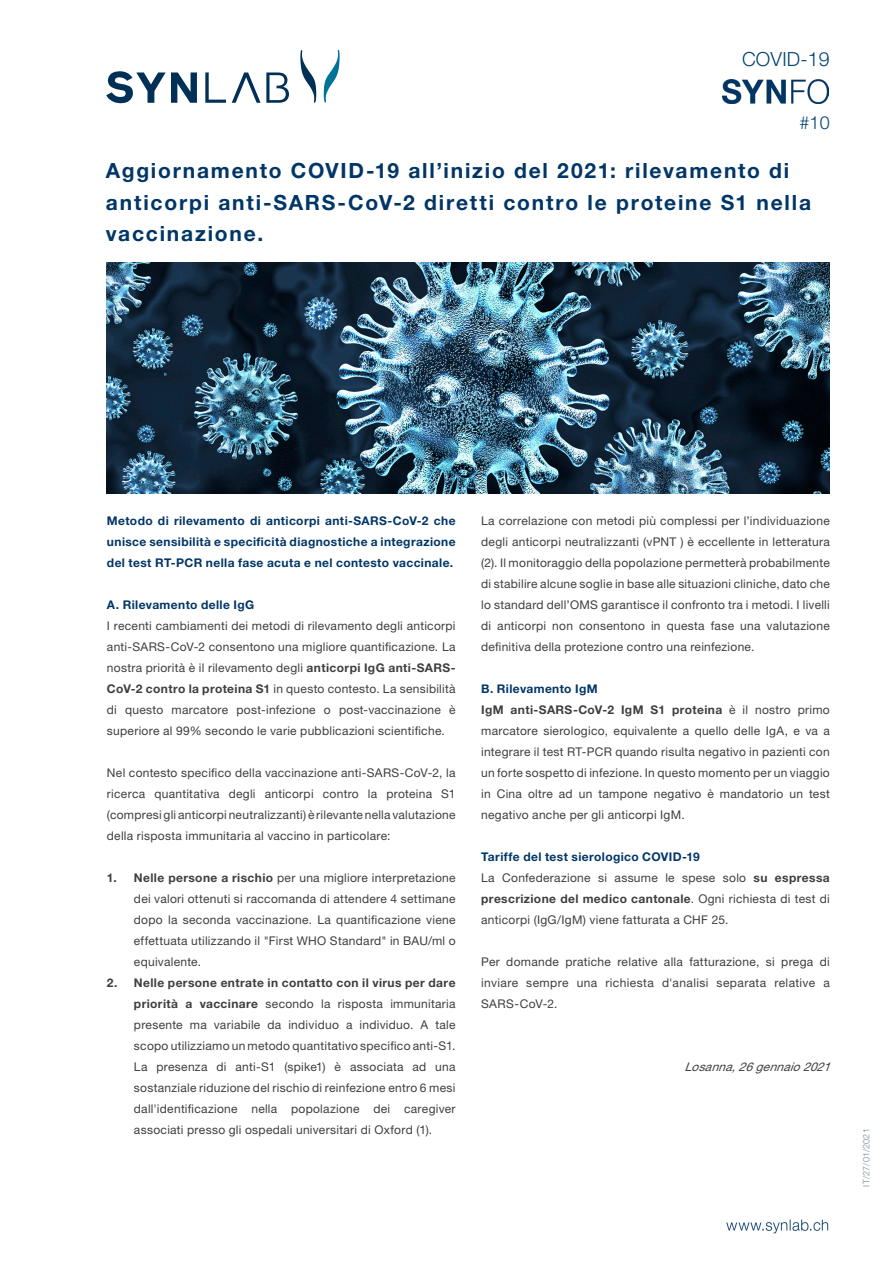
<style>
.page{position:relative;width:893px;height:1263px;background:#fff}
.page>*{position:absolute;margin:0;border:0;box-sizing:border-box;transform-origin:0 0}
.Haupttitel{font:700 21px/31.5px "Helvetica Neue LT Std";letter-spacing:.085em;color:#003667}
.t1{font:300 19.5px "Helvetica Neue LT Std";letter-spacing:.01em;color:#004372}
.t2{font:300 18px "Helvetica Neue LT Std";color:#004372}
.Lauftext{font:12px/21px "Helvetica Neue LT Std";letter-spacing:.025em;color:#3e3e3f;text-align:justify}
.Lauftext-2{font:700 12px/21px "Helvetica Neue LT Std";letter-spacing:.03em;color:#003667;text-align:justify}
.Lauftext-3{font:italic 12px "Helvetica Neue LT Std";color:#3e3e3f}
.t3{font:300 9px "Helvetica Neue LT Std";letter-spacing:.02em;color:#738994}
.s1{font-weight:700}
</style>
<div class="page">
<svg style="left:300px;top:50px;width:16px;height:53px"></svg>
<svg style="left:324px;top:50px;width:16px;height:53px"></svg>
<svg style="left:205px;top:72px;width:21px;height:31px"></svg>
<svg style="left:106px;top:71px;width:91px;height:32px"></svg>
<svg style="left:232px;top:72px;width:57px;height:31px"></svg>
<img style="left:723px;top:79px;width:106px;height:24px">
<img style="left:726px;top:1219px;width:103px;height:15px">
<img style="left:106px;top:263px;width:723px;height:231px">
<h2 class="t1" style="left:742px;top:47px;width:89px">COVID-19</h2>
<h3 class="t2" style="left:799px;top:112px;width:32px">#10</h3>
<p class="Haupttitel" style="left:106px;top:155px;width:707px">Aggiornamento COVID-19 all’inizio del 2021: rilevamento di anticorpi anti-SARS-CoV-2 diretti contro le proteine S1 nella vaccinazione.</p>
<p class="Lauftext-2" style="left:107px;top:510px;width:350px">Metodo di rilevamento di anticorpi anti-SARS-CoV-2 che unisce sensibilità e specificità diagnostiche a integrazione del test RT-PCR nella fase acuta e nel contesto vaccinale.</p>
<p class="Lauftext-2" style="left:107px;top:594px;width:149px">A. Rilevamento delle IgG</p>
<p class="Lauftext" style="left:107px;top:615px;width:350px">I recenti cambiamenti dei metodi di rilevamento degli anticorpi anti-SARS-CoV-2 consentono una migliore quantificazione. La nostra priorità è il rilevamento degli <span class="s1">anticorpi IgG anti-SARS-CoV-2 contro la proteina S1</span> in questo contesto. La sensibilità di questo marcatore post-infezione o post-vaccinazione è superiore al 99% secondo le varie pubblicazioni scientifiche.</p>
<p class="Lauftext" style="left:107px;top:762px;width:350px">Nel contesto specifico della vaccinazione anti-SARS-CoV-2, la ricerca quantitativa degli anticorpi contro la proteina S1 (compresi gli anticorpi neutralizzanti) è rilevante nella valutazione della risposta immunitaria al vaccino in particolare:</p>
<p class="Lauftext" style="left:134px;top:867px;width:323px;text-indent:-27px"><span class="s1">1. Nelle persone a rischio</span> per una migliore interpretazione dei valori ottenuti si raccomanda di attendere 4 settimane dopo la seconda vaccinazione. La quantificazione viene effettuata utilizzando il "First WHO Standard" in BAU/ml o equivalente.</p>
<p class="Lauftext" style="left:134px;top:972px;width:323px;text-indent:-27px"><span class="s1">2. Nelle persone entrate in contatto con il virus per dare priorità a vaccinare</span> secondo la risposta immunitaria presente ma variabile da individuo a individuo. A tale scopo utilizziamo un metodo quantitativo specifico anti-S1.<br>La presenza di anti-S1 (spike1) è associata ad una sostanziale riduzione del rischio di reinfezione entro 6 mesi dall'identificazione nella popolazione dei caregiver associati presso gli ospedali universitari di Oxford (1).</p>
<p class="Lauftext" style="left:481px;top:510px;width:350px">La correlazione con metodi più complessi per l’individuazione degli anticorpi neutralizzanti (vPNT ) è eccellente in letteratura (2). Il monitoraggio della popolazione permetterà probabilmente di stabilire alcune soglie in base alle situazioni cliniche, dato che lo standard dell’OMS garantisce il confronto tra i metodi. I livelli di anticorpi non consentono in questa fase una valutazione definitiva della protezione contro una reinfezione.</p>
<p class="Lauftext-2" style="left:481px;top:678px;width:118px">B. Rilevamento IgM</p>
<p class="Lauftext" style="left:481px;top:699px;width:350px"><span class="s1">IgM anti-SARS-CoV-2 IgM S1 proteina</span> è il nostro primo marcatore sierologico, equivalente a quello delle IgA, e va a integrare il test RT-PCR quando risulta negativo in pazienti con un forte sospetto di infezione. In questo momento per un viaggio in Cina oltre ad un tampone negativo è mandatorio un test negativo anche per gli anticorpi IgM.</p>
<p class="Lauftext-2" style="left:481px;top:846px;width:220px">Tariffe del test sierologico COVID-19</p>
<p class="Lauftext" style="left:481px;top:867px;width:350px">La Confederazione si assume le spese solo <span class="s1">su espressa prescrizione del medico cantonale</span>. Ogni richiesta di test di anticorpi (IgG/IgM) viene fatturata a CHF 25.</p>
<p class="Lauftext" style="left:481px;top:951px;width:350px">Per domande pratiche relative alla fatturazione, si prega di inviare sempre una richiesta d'analisi separata relative a SARS-CoV-2.</p>
<p class="Lauftext-3" style="left:684px;top:1059px;width:152px">Losanna,26gennaio2021</p>
<p class="t3" style="left:861px;top:1186px;width:60px;rotate:-90deg">IT/27/01/2021</p>
</div>
